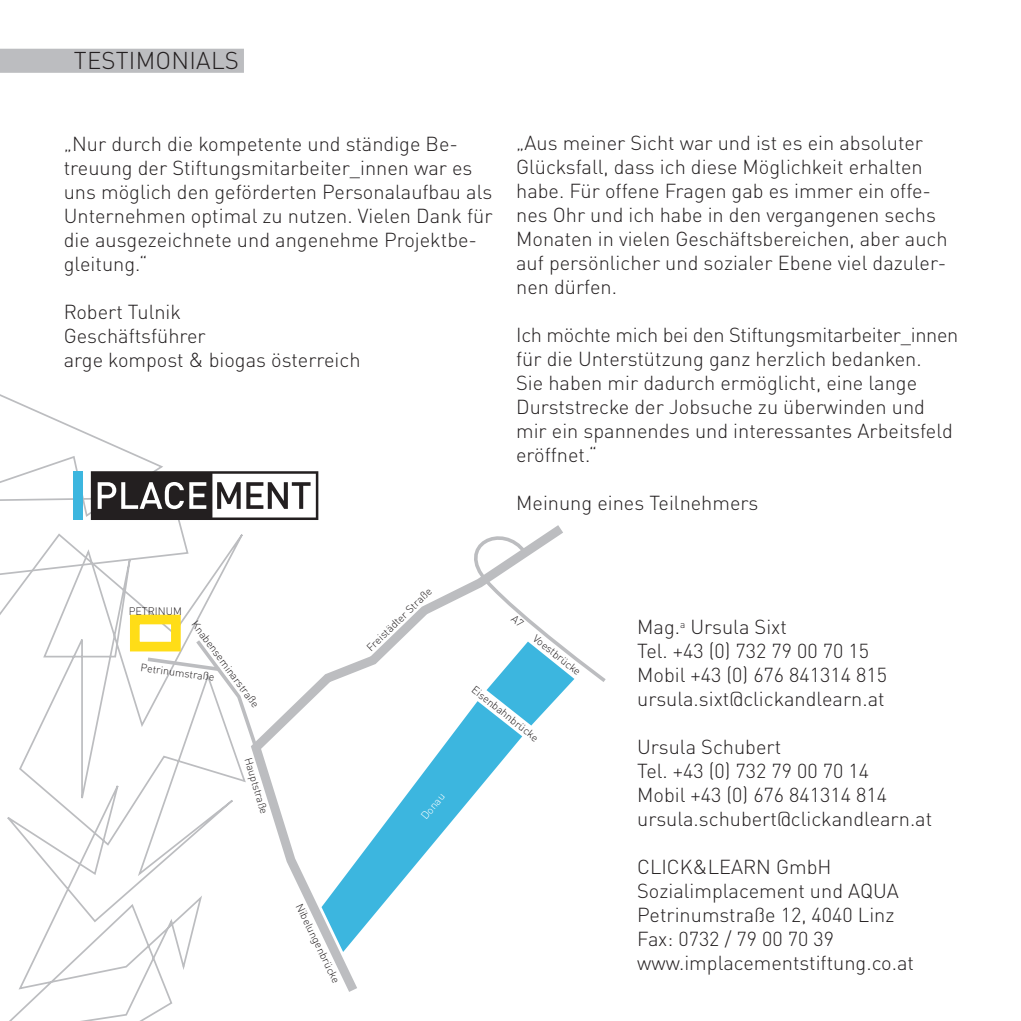
<style>
.page{position:relative;width:1021px;height:1021px;background:#fff}
.page>*{position:absolute;margin:0;border:0;box-sizing:border-box;transform-origin:0 0}
.t1{font:300 24px "DINOT";letter-spacing:.01em;color:#231f20}
.t2{font:300 20px/24px "DINOT";color:#231f20}
.t3{font:300 10.8px "DINOT";color:#231f20}
.t4{font:300 10.8px "DINOT";color:#fff}
</style>
<div class="page">
<svg style="left:0;top:534px;width:246px;height:486px"></svg>
<svg style="left:0;top:394px;width:190px;height:187px"></svg>
<div style="left:0;top:49px;width:244px;height:24px;background:#bcbdc0"></div>
<svg style="left:91px;top:471px;width:227px;height:49px"></svg>
<div style="left:74px;top:471px;width:9px;height:49px;background:#3cb6df"></div>
<svg style="left:246px;top:516px;width:286px;height:476px"></svg>
<svg style="left:144px;top:636px;width:116px;height:116px"></svg>
<div style="left:130px;top:614px;width:51px;height:37px;border:10px solid #ffdd17"></div>
<svg style="left:454px;top:521px;width:152px;height:204px"></svg>
<p class="t1" style="left:74px;top:46px;width:167px">TESTIMONIALS</p>
<p class="t2" style="left:64px;top:131px;width:430px">„Nur durch die kompetente und ständige Be&shy;treuung der Stiftungsmitarbeiter_innen war es uns möglich den geförderten Personalaufbau als Unternehmen optimal zu nutzen. Vielen Dank für die ausgezeichnete und angenehme Projektbe&shy;gleitung.“</p>
<p class="t2" style="left:64px;top:299px;width:298px">Robert Tulnik<br>Geschäftsführer<br>arge kompost &amp; biogas österreich</p>
<p class="t2" style="left:516px;top:131px;width:433px">„Aus meiner Sicht war und ist es ein absoluter Glücksfall, dass ich diese Möglichkeit erhalten habe. Für offene Fragen gab es immer ein offe&shy;nes Ohr und ich habe in den vergangenen sechs Monaten in vielen Geschäftsbereichen, aber auch auf persönlicher und sozialer Ebene viel dazuler&shy;nen dürfen.</p>
<p class="t2" style="left:516px;top:323px;width:444px">Ich möchte mich bei den Stiftungsmitarbeiter_innen für die Unterstützung ganz herzlich bedanken.<br>Sie haben mir dadurch ermöglicht, eine lange Durststrecke der Jobsuche zu überwinden und mir ein spannendes und interessantes Arbeitsfeld eröffnet.“</p>
<p class="t2" style="left:516px;top:491px;width:244px">Meinung eines Teilnehmers</p>
<p class="t3" style="left:129px;top:604px;width:55px">PETRINUM</p>
<p class="t3" style="left:199px;top:618px;width:107px;rotate:53deg">Knabenseminarstraße</p>
<p class="t3" style="left:142px;top:660px;width:76px;rotate:8deg">Petrinumstraße</p>
<p class="t3" style="left:254px;top:755px;width:60px;rotate:73deg">Hauptstraße</p>
<p class="t3" style="left:364px;top:644px;width:87px;rotate:-44deg">Freistädter Straße</p>
<p class="t4" style="left:418px;top:813px;width:32px;rotate:-51deg">D onau</p>
<p class="t3" style="left:538px;top:631px;width:59px;rotate:38deg">Voestbrücke</p>
<p class="t3" style="left:477px;top:683px;width:83px;rotate:38deg">Eisenbahnbrücke</p>
<p class="t3" style="left:305px;top:901px;width:88px;rotate:64deg">Nibelungenbrücke</p>
<p class="t2" style="left:637px;top:614px;width:251px">Mag.<sup>a</sup> Ursula Sixt<br>Tel. +43 (0) 732 79 00 70 15<br>Mobil +43 (0) 676 841314 815 ursula.sixt@clickandlearn.at</p>
<p class="t2" style="left:637px;top:734px;width:296px">Ursula Schubert<br>Tel. +43 (0) 732 79 00 70 14<br>Mobil +43 (0) 676 841314 814 ursula.schubert@clickandlearn.at</p>
<p class="t2" style="left:637px;top:854px;width:278px">CLICK&amp;LEARN GmbH<br>Sozialimplacement und AQUA<br>Petrinumstraße 12, 4040 Linz<br>Fax: 0732 / 79 00 70 39 www.implacementstiftung.co.at</p>
</div>
